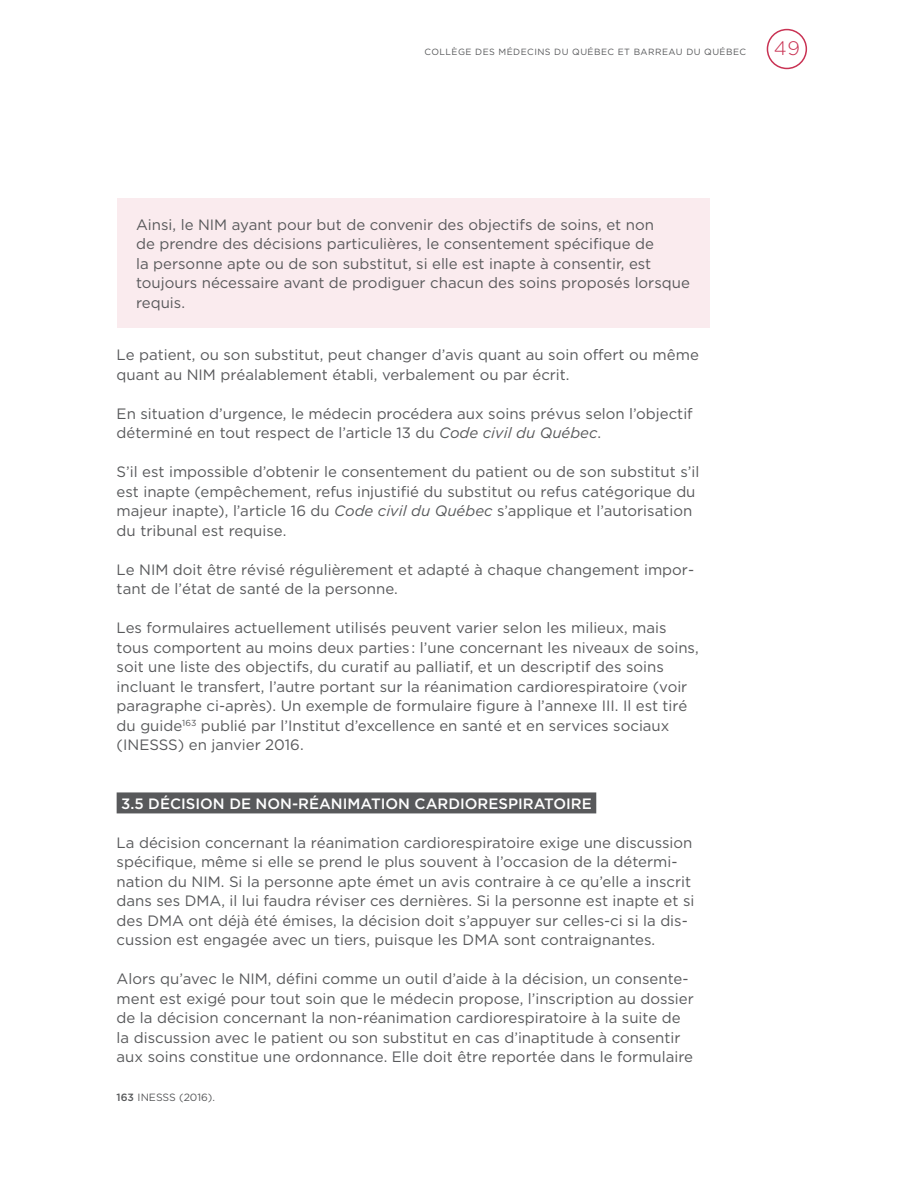
<style>
.page{position:relative;width:918px;height:1188px;background:#fff}
.page>*{position:absolute;margin:0;border:0;box-sizing:border-box;transform-origin:0 0}
.t1{font:300 19.5px "Gotham HTF";color:#c93253}
.t2{font:15px/19.5px "Gotham HTF";color:#58595b}
.t3{font:500 15px "Gotham HTF";color:#fff}
.t4{font:10.5px "Gotham HTF";color:#58595b}
.t5{font:9px "Gotham HTF";letter-spacing:.05em;color:#58595b}
.s1{font-style:italic}
.s2{font-weight:500}
</style>
<div class="page">
<div style="left:767px;top:29px;width:40px;height:40px;border:2px solid #c93253;border-radius:50%"></div>
<div style="left:117px;top:792px;width:479px;height:21px;background:#58595b"></div>
<div style="left:117px;top:198px;width:592px;height:129px;background:#faebee"></div>
<p class="t5" style="left:425px;top:47px;width:323px">COLLÈGE DES MÉDECINS DU QUÉBEC ET BARREAU DU QUÉBEC</p>
<h1 class="t1" style="left:774px;top:38px;width:28px">49</h1>
<p class="t2" style="left:136px;top:215px;width:555px">Ainsi, le NIM ayant pour but de convenir des objectifs de soins, et non<br>de prendre des décisions particulières, le consentement spécifique de<br>la personne apte ou de son substitut, si elle est inapte à consentir, est toujours nécessaire avant de prodiguer chacun des soins proposés lorsque requis.</p>
<p class="t2" style="left:117px;top:345px;width:584px">Le patient, ou son substitut, peut changer d’avis quant au soin offert ou même quant au NIM préalablement établi, verbalement ou par écrit.</p>
<p class="t2" style="left:117px;top:404px;width:578px">En situation d’urgence, le médecin procédera aux soins prévus selon l’objectif déterminé en tout respect de l’article 13 du <span class="s1">Code civil du Québec</span>.</p>
<p class="t2" style="left:117px;top:462px;width:584px">S’il est impossible d’obtenir le consentement du patient ou de son substitut s’il est inapte (empêchement, refus injustifié du substitut ou refus catégorique du majeur inapte), l’article 16 du <span class="s1">Code civil du Québec</span> s’applique et l’autorisation du tribunal est requise.</p>
<p class="t2" style="left:117px;top:560px;width:579px">Le NIM doit être révisé régulièrement et adapté à chaque changement impor&shy;tant de l’état de santé de la personne.</p>
<p class="t2" style="left:117px;top:618px;width:584px">Les formulaires actuellement utilisés peuvent varier selon les milieux, mais tous comportent au moins deux parties: l’une concernant les niveaux de soins, soit une liste des objectifs, du curatif au palliatif, et un descriptif des soins incluant le transfert, l’autre portant sur la réanimation cardiorespiratoire (voir paragraphe ci-après). Un exemple de formulaire figure à l’annexe III. Il est tiré du guide<sup>163</sup> publié par l’Institut d’excellence en santé et en services sociaux (INESSS) en janvier 2016.</p>
<p class="t3" style="left:121px;top:795px;width:472px">3.5 DÉCISION DE NON-RÉANIMATION CARDIORESPIRATOIRE</p>
<p class="t2" style="left:117px;top:833px;width:579px">La décision concernant la réanimation cardiorespiratoire exige une discussion spécifique, même si elle se prend le plus souvent à l’occasion de la détermi&shy;nation du NIM. Si la personne apte émet un avis contraire à ce qu’elle a inscrit dans ses DMA, il lui faudra réviser ces dernières. Si la personne est inapte et si des DMA ont déjà été émises, la décision doit s’appuyer sur celles-ci si la dis&shy;cussion est engagée avec un tiers, puisque les DMA sont contraignantes.</p>
<p class="t2" style="left:117px;top:969px;width:579px">Alors qu’avec le NIM, défini comme un outil d’aide à la décision, un consente&shy;ment est exigé pour tout soin que le médecin propose, l’inscription au dossier de la décision concernant la non-réanimation cardiorespiratoire à la suite de la discussion avec le patient ou son substitut en cas d’inaptitude à consentir aux soins constitue une ordonnance. Elle doit être reportée dans le formulaire</p>
<p class="t4" style="left:117px;top:1092px;width:100px"><span class="s2">163</span> INESSS (2016).</p>
</div>
